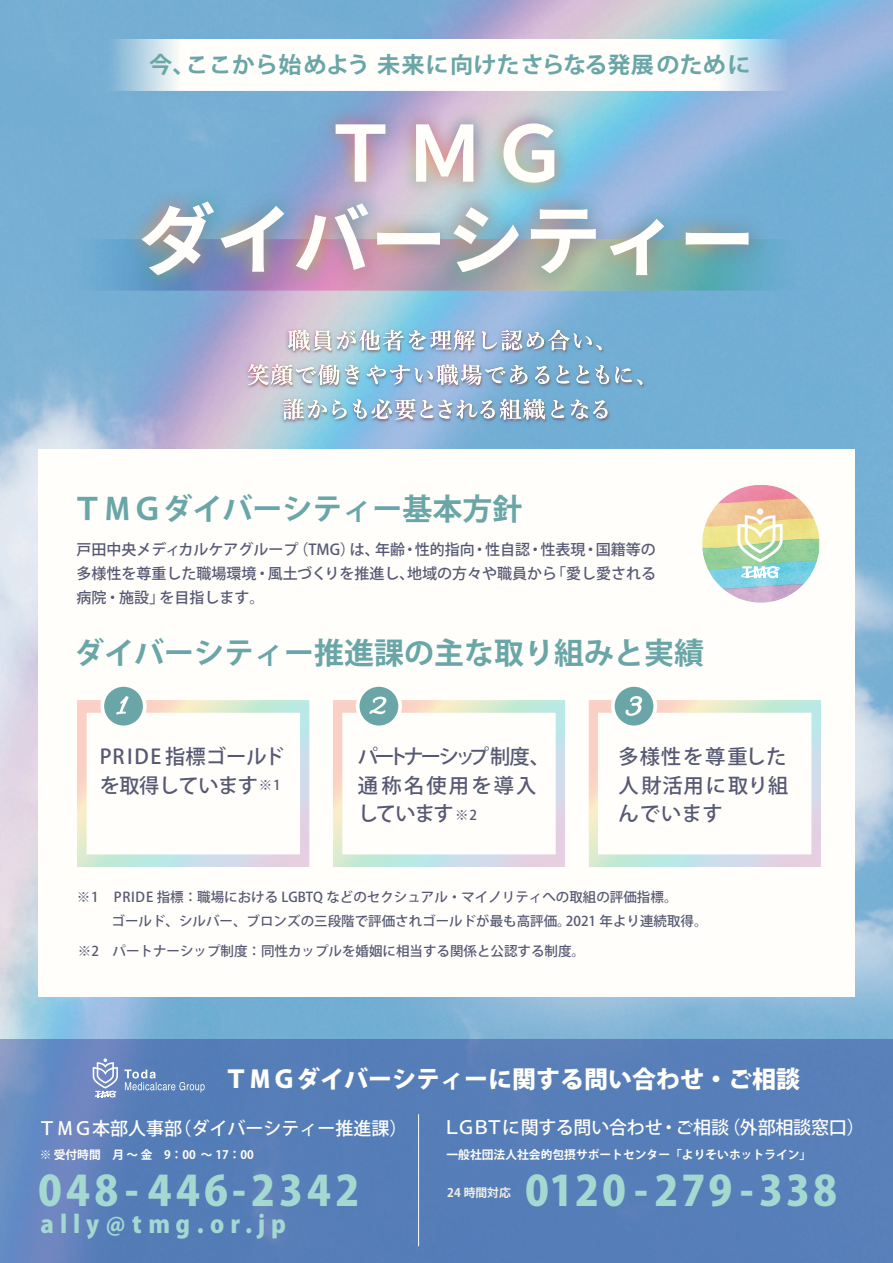
<style>
.page{position:relative;width:893px;height:1263px;background:#fff}
.page>*{position:absolute;margin:0;border:0;box-sizing:border-box;transform-origin:0 0}
.t1{font:800 41.25px "Koz Go Pr 6 N";letter-spacing:.085em;color:#a4d9d2}
.t2{font:700 30px "Koz Go Pr 6 N";color:#6aa6a7}
.t3{font:800 24px "Koz Go Pr 6 N";color:#fffef8}
.t4{font:800 24px "Koz Go Pr 6 N";letter-spacing:.25em;color:#a4d9d2}
.t5{font:700 22.5px "Koz Go Pr 6 N";color:#6aa6a7}
.t6{font:500 20.25px/28.5px "Koz Go Pr 6 N";letter-spacing:-.04em;color:#565974}
.t7{font:500 20.25px/28.5px "Koz Go Pr 6 N";letter-spacing:.015em;color:#565974;text-align:justify}
.t8{font:500 20.25px/28.5px "Koz Go Pr 6 N";letter-spacing:-.01em;color:#565974}
.t9{font:500 18px "Koz Go Pr 6 N";letter-spacing:-.005em;color:#fffef8}
.t10{font:500 15px/24px "Koz Go Pr 6 N";color:#565974;text-align:justify}
.t11{font:500 13.5px/24px "Koz Go Pr 6 N";color:#565974}
.t12{font:700 11.77px "Koz Go Pr 6 N";color:#fffef8}
.t13{font:700 11.77px "Koz Go Pr 6 N";color:#f4f0e3}
.t14{font:700 11.7px "Koz Go Pr 6 N";color:#fffef8}
.s1{font-size:13.5px}
</style>
<div class="page">
<img style="left:0;top:0;width:893px;height:1039px">
<svg style="left:0;top:1039px;width:893px;height:224px;fill:#567eb8"></svg>
<div style="left:38px;top:449px;width:817px;height:547px;background:#fffefa"></div>
<img style="left:77px;top:700px;width:743px;height:167px">
<div style="left:102px;top:685px;width:43px;height:42px;background:#6aa6a7;border-radius:50%"></div>
<div style="left:100px;top:683px;width:47px;height:46px;border:4px solid #fffefa;border-radius:50%"></div>
<svg style="left:116px;top:696px;width:13px;height:18px"></svg>
<div style="left:358px;top:685px;width:42px;height:42px;background:#6aa6a7;border-radius:50%"></div>
<div style="left:356px;top:683px;width:46px;height:46px;border:4px solid #fffefa;border-radius:50%"></div>
<svg style="left:369px;top:697px;width:18px;height:17px"></svg>
<div style="left:613px;top:685px;width:42px;height:42px;background:#6aa6a7;border-radius:50%"></div>
<div style="left:611px;top:683px;width:46px;height:46px;border:4px solid #fffefa;border-radius:50%"></div>
<svg style="left:625px;top:696px;width:17px;height:20px"></svg>
<img style="left:702px;top:485px;width:118px;height:118px">
<img style="left:39px;top:239px;width:799px;height:51px">
<img style="left:55px;top:39px;width:790px;height:51px">
<hr style="left:418px;top:1114px;width:1px;height:132px;background:#fff">
<svg style="left:93px;top:1058px;width:25px;height:39px"></svg>
<svg style="left:124px;top:1069px;width:81px;height:23px"></svg>
<img style="left:222px;top:304px;width:448px;height:144px">
<svg style="left:288px;top:330px;width:43px;height:21px"></svg>
<img style="left:337px;top:330px;width:138px;height:21px">
<svg style="left:482px;top:330px;width:120px;height:20px"></svg>
<svg style="left:248px;top:364px;width:111px;height:21px"></svg>
<img style="left:367px;top:364px;width:160px;height:21px">
<svg style="left:535px;top:366px;width:14px;height:18px"></svg>
<svg style="left:557px;top:365px;width:12px;height:18px"></svg>
<svg style="left:577px;top:365px;width:12px;height:18px"></svg>
<svg style="left:595px;top:365px;width:14px;height:19px"></svg>
<svg style="left:615px;top:367px;width:27px;height:18px"></svg>
<svg style="left:283px;top:399px;width:44px;height:20px"></svg>
<svg style="left:333px;top:399px;width:14px;height:19px"></svg>
<img style="left:353px;top:399px;width:192px;height:21px">
<svg style="left:551px;top:400px;width:13px;height:18px"></svg>
<svg style="left:571px;top:400px;width:36px;height:19px"></svg>
<img style="left:309px;top:96px;width:272px;height:79px">
<img style="left:114px;top:176px;width:662px;height:128px">
<svg style="left:141px;top:201px;width:73px;height:74px"></svg>
<svg style="left:221px;top:206px;width:63px;height:66px"></svg>
<svg style="left:296px;top:203px;width:72px;height:67px"></svg>
<svg style="left:377px;top:233px;width:63px;height:12px"></svg>
<svg style="left:453px;top:207px;width:66px;height:65px"></svg>
<svg style="left:531px;top:209px;width:65px;height:64px"></svg>
<svg style="left:610px;top:219px;width:54px;height:56px"></svg>
<svg style="left:686px;top:233px;width:63px;height:12px"></svg>
<svg style="left:336px;top:124px;width:49px;height:58px"></svg>
<svg style="left:416px;top:124px;width:57px;height:58px"></svg>
<svg style="left:503px;top:123px;width:51px;height:60px"></svg>
<div style="left:757px;top:508px;width:6px;height:7px;background:#fff;border-radius:50%"></div>
<svg style="left:737px;top:515px;width:46px;height:63px"></svg>
<h3 class="t5" style="left:149px;top:52px;width:603px">今、ここから始めよう未来に向けたさらなる発展のために</h3>
<h2 class="t2" style="left:73px;top:492px;width:451px">ＴＭＧダイバーシティー基本方針</h2>
<p class="t10" style="left:77px;top:538px;width:581px">戸田中央メディカルケアグループ（TMG）は、年齢・性的指向・性自認・性表現・国籍等の多様性を尊重した職場環境・風土づくりを推進し、地域の方々や職員から「愛し愛される病院・施設」を目指します。</p>
<h2 class="t2" style="left:74px;top:636px;width:631px">ダイバーシティー推進課の主な取り組みと実績</h2>
<h3 class="t8" style="left:100px;top:743px;width:186px">PRIDE 指標ゴールドを取得しています<span class="s1">※1</span></h3>
<h3 class="t6" style="left:358px;top:743px;width:194px">パートナーシップ制度、通称名使用を導入しています<span class="s1">※2</span></h3>
<h3 class="t7" style="left:619px;top:743px;width:171px">多様性を尊重した人財活用に取り組んでいます</h3>
<p class="t11" style="left:77px;top:885px;width:632px">※1 PRIDE 指標：職場における LGBTQ などのセクシュアル・マイノリティへの取組の評価指標。<br>　　 ゴールド、シルバー、ブロンズの三段階で評価されゴールドが最も高評価。2021 年より連続取得。</p>
<p class="t11" style="left:78px;top:940px;width:509px">※2 パートナーシップ制度：同性カップルを婚姻に相当する関係と公認する制度。</p>
<h3 class="t3" style="left:224px;top:1066px;width:578px">ＴＭＧダイバーシティーに関する問い合わせ・ご相談</h3>
<h3 class="t9" style="left:38px;top:1119px;width:371px">ＴＭＧ本部人事部（ダイバーシティー推進課）</h3>
<h3 class="t9" style="left:443px;top:1117px;width:423px">ＬＧＢＴに関する問い合わせ・ご相談（外部相談窓口）</h3>
<p class="t12" style="left:446px;top:1148px;width:366px">一般社団法人社会的包摂サポートセンター「よりそいホットライン」</p>
<p class="t13" style="left:447px;top:1186px;width:65px">24 時間対応</p>
<p class="t14" style="left:40px;top:1148px;width:216px">※ 受付時間　月 ～ 金　9：00 ～ 17：00</p>
<h1 class="t1" style="left:38px;top:1167px;width:323px">048- 446-2342</h1>
<h3 class="t4" style="left:40px;top:1211px;width:247px">ally@tmg.or.jp</h3>
<h1 class="t1" style="left:525px;top:1167px;width:314px">0120 -279-338</h1>
</div>
